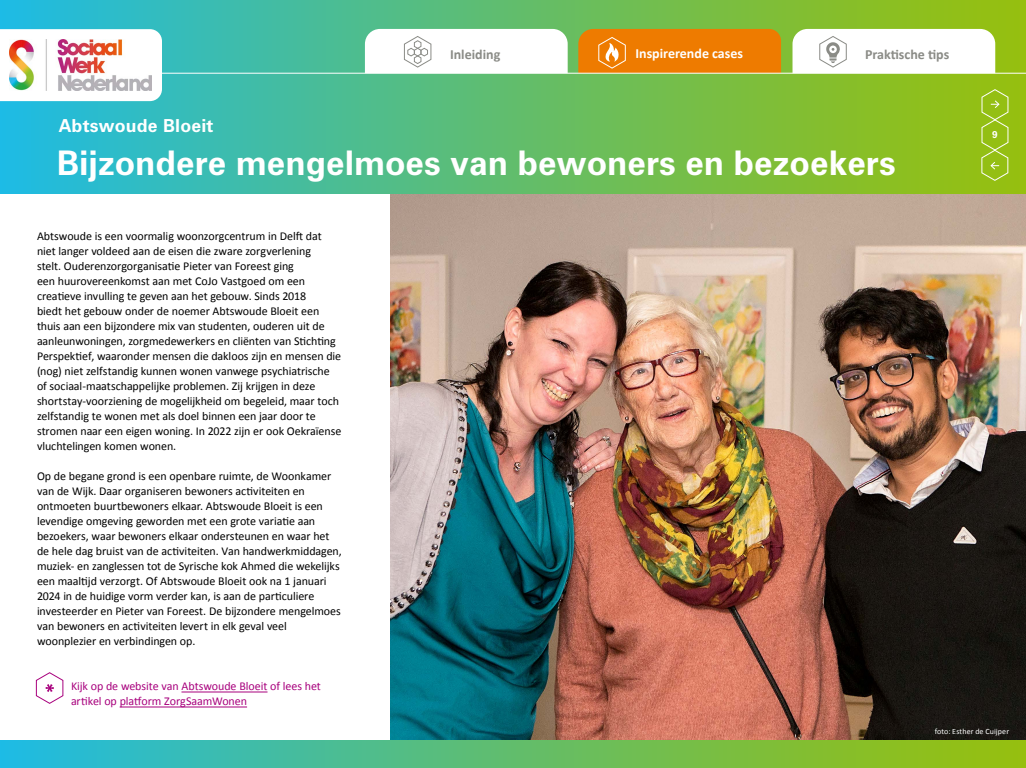
<style>
.page{position:relative;width:1026px;height:768px;background:#fff}
.page>*{position:absolute;margin:0;border:0;box-sizing:border-box;transform-origin:0 0}
.kop{font:700 34px "Zurich BT";color:#fff}
.Bovenkopje{font:700 18px "Zurich BT";letter-spacing:.01em;color:#fff}
.Streamer_paars{font:700 14px "Calibri";color:#8a8b86}
.Streamer_paars-2{font:700 14px "Calibri";color:#fff}
.plat_calibri{font:12px/15px "Calibri";letter-spacing:-.005em;color:#000}
.PAARSE_tekst_bv_TIP{font:12px/15px "Calibri";letter-spacing:-.005em;color:#a8007d}
.t1{font:700 9.9px "Zurich BT";color:#fff}
.foto{font:8px "Calibri";letter-spacing:.01em;color:#fff}
</style>
<div class="page">
<img style="left:390px;top:193px;width:636px;height:547px">
<div style="left:0;top:0;width:1026px;height:193px;background:linear-gradient(to right,#21bbde,#9cbf04)"></div>
<div style="left:0;top:740px;width:1026px;height:28px;background:linear-gradient(to right,#21bbde,#9cbf03)"></div>
<hr style="left:181px;top:692px;width:87px;height:1px;background:#a8007d">
<hr style="left:120px;top:707px;width:127px;height:1px;background:#a8007d">
<svg style="left:35px;top:672px;width:29px;height:32px"></svg>
<svg style="left:981px;top:89px;width:28px;height:92px;background:#a0c62e"></svg>
<svg style="left:578px;top:29px;width:203px;height:44px;background:#ed7f08"></svg>
<svg style="left:365px;top:29px;width:203px;height:44px"></svg>
<svg style="left:793px;top:29px;width:202px;height:44px"></svg>
<hr style="left:0;top:73px;width:1026px;height:1px;background:#fff">
<img style="left:0;top:29px;width:162px;height:72px">
<p class="Streamer_paars" style="left:450px;top:45px;width:52px">Inleiding</p>
<p class="Streamer_paars-2" style="left:635px;top:45px;width:109px">Inspirerende cases</p>
<p class="Streamer_paars" style="left:865px;top:46px;width:86px">Praktische tips</p>
<p class="Bovenkopje" style="left:59px;top:115px;width:156px">Abtswoude Bloeit</p>
<p class="kop" style="left:57px;top:142px;width:841px">Bijzondere mengelmoes van bewoners en bezoekers</p>
<p class="plat_calibri" style="left:37px;top:228px;width:306px">Abtswoude is een voormalig woonzorgcentrum in Delft dat niet langer voldeed aan de eisen die zware zorgverlening<br>stelt. Ouderenzorgorganisatie Pieter van Foreest ging<br>een huurovereenkomst aan met CoJo Vastgoed om een creatieve invulling te geven aan het gebouw. Sinds 2018<br>biedt het gebouw onder de noemer Abtswoude Bloeit een thuis aan een bijzondere mix van studenten, ouderen uit de aanleunwoningen, zorgmedewerkers en cliënten van Stichting Perspektief, waaronder mensen die dakloos zijn en mensen die (nog) niet zelfstandig kunnen wonen vanwege psychiatrische of sociaal-maatschappelijke problemen. Zij krijgen in deze shortstay-voorziening de mogelijkheid om begeleid, maar toch zelfstandig te wonen met als doel binnen een jaar door te stromen naar een eigen woning. In 2022 zijn er ook Oekraïense vluchtelingen komen wonen.</p>
<p class="plat_calibri" style="left:37px;top:468px;width:306px">Op de begane grond is een openbare ruimte, de Woonkamer van de Wijk. Daar organiseren bewoners activiteiten en ontmoeten buurtbewoners elkaar. Abtswoude Bloeit is een levendige omgeving geworden met een grote variatie aan bezoekers, waar bewoners elkaar ondersteunen en waar het de hele dag bruist van de activiteiten. Van handwerkmiddagen, muziek- en zanglessen tot de Syrische kok Ahmed die wekelijks een maaltijd verzorgt. Of Abtswoude Bloeit ook na 1 januari 2024 in de huidige vorm verder kan, is aan de particuliere investeerder en Pieter van Foreest. De bijzondere mengelmoes van bewoners en activiteiten levert in elk geval veel woonplezier en verbindingen op.</p>
<p class="PAARSE_tekst_bv_TIP" style="left:71px;top:678px;width:251px">Kijk op de website van Abtswoude Bloeit of lees het artikel op platform ZorgSaamWonen</p>
<p class="t1" style="left:992px;top:128px;width:7px">9</p>
<p class="foto" style="left:935px;top:727px;width:76px">foto: Esther de Cuijper</p>
</div>
